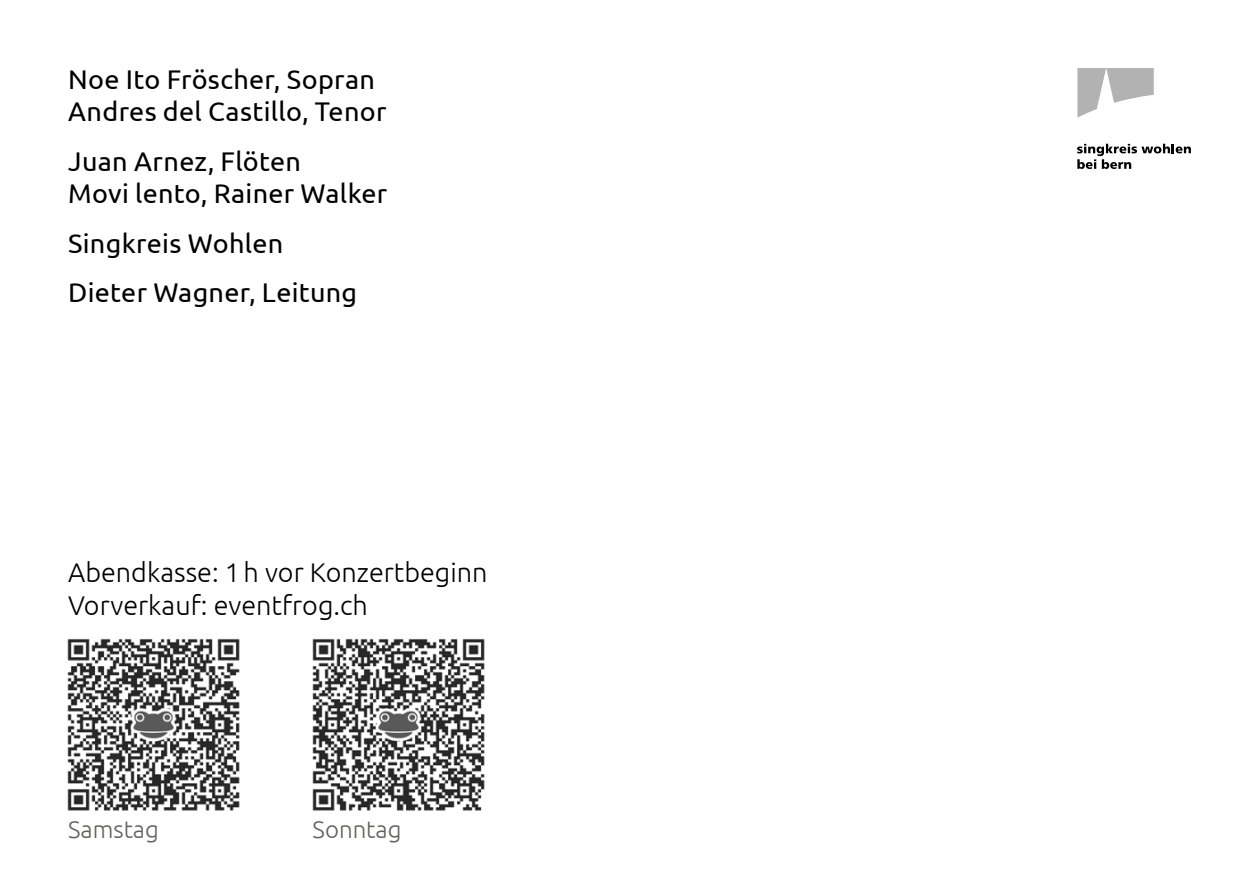
<style>
.page{position:relative;width:1259px;height:893px;background:#fff}
.page>*{position:absolute;margin:0;border:0;box-sizing:border-box;transform-origin:0 0}
.ubuntu_18{font:27px "Ubuntu";letter-spacing:.01em;color:#000}
.preise{font:300 27px "Ubuntu";color:#000}
.preise-2{font:300 24px "Ubuntu";color:#626261}
</style>
<div class="page">
<svg style="left:1077px;top:68px;width:76px;height:50px"></svg>
<svg style="left:1077px;top:144px;width:114px;height:25px"></svg>
<img style="left:67px;top:638px;width:173px;height:173px">
<img style="left:312px;top:638px;width:173px;height:173px">
<p class="ubuntu_18" style="left:68px;top:63px;width:308px">Noe Ito Fröscher, Sopran</p>
<p class="ubuntu_18" style="left:68px;top:95px;width:320px">Andres del Castillo, Tenor</p>
<p class="ubuntu_18" style="left:68px;top:145px;width:235px">Juan Arnez, Flöten</p>
<p class="ubuntu_18" style="left:68px;top:177px;width:321px">Movi lento, Rainer Walker</p>
<p class="ubuntu_18" style="left:68px;top:227px;width:217px">Singkreis Wohlen</p>
<p class="ubuntu_18" style="left:68px;top:276px;width:291px">Dieter Wagner, Leitung</p>
<p class="preise" style="left:68px;top:556px;width:421px">Abendkasse: 1h vor Konzertbeginn</p>
<p class="preise" style="left:68px;top:589px;width:301px">Vorverkauf: eventfrog.ch</p>
<p class="preise-2" style="left:68px;top:815px;width:92px">Samstag</p>
<p class="preise-2" style="left:313px;top:815px;width:90px">Sonntag</p>
</div>
